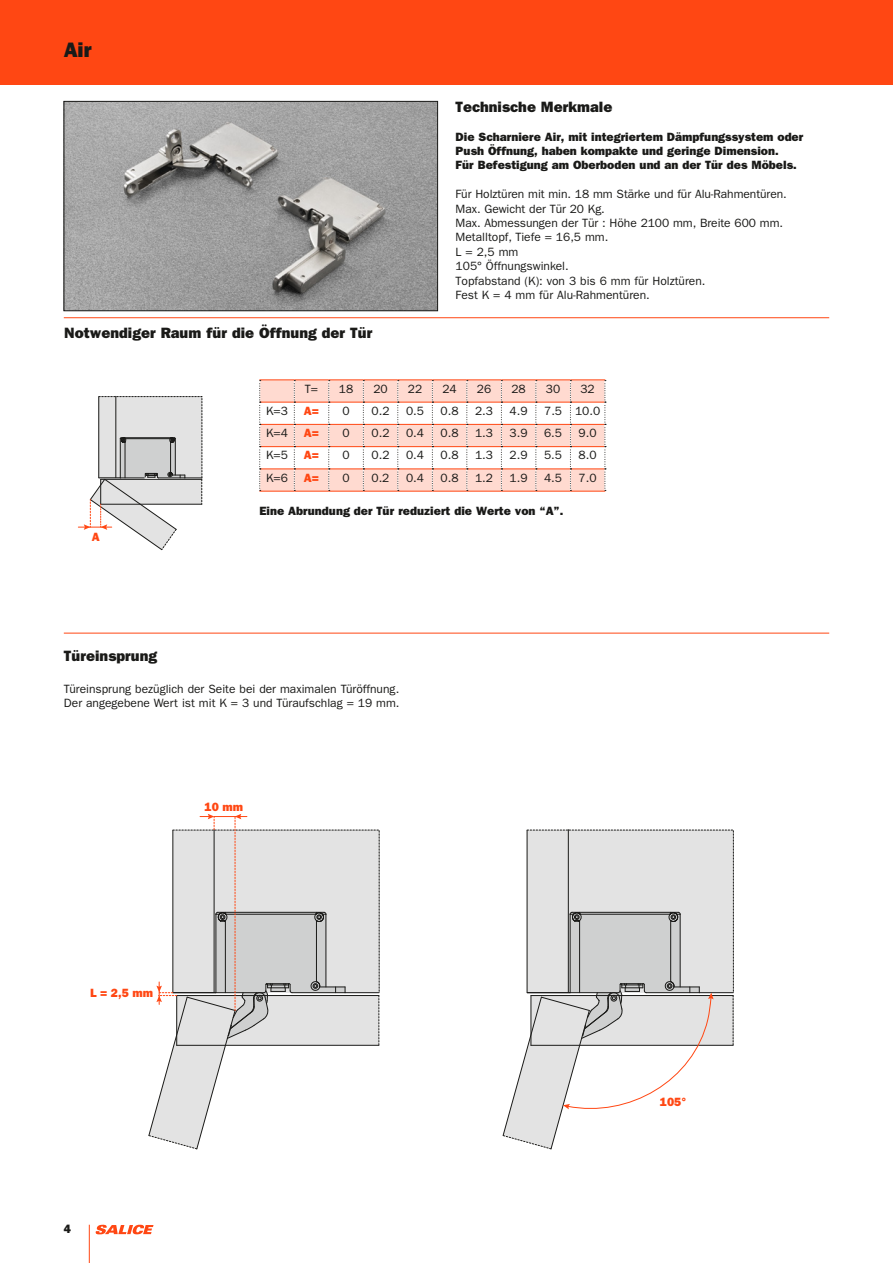
<style>
.page{position:relative;width:893px;height:1263px;background:#fff}
.page>*{position:absolute;margin:0;border:0;box-sizing:border-box;transform-origin:0 0}
.t1{font:21px "ITC Franklin Gothic Std Hvy";color:#1a1a18}
.t2{font:15px "ITC Franklin Gothic Std Hvy";color:#1a1a18}
.t3{font:12px/14.4px "ITC Franklin Gothic Std";color:#1a1a18}
.t4{font:12px/14.4px "ITC Franklin Gothic Std Hvy";color:#1a1a18}
.t5{font:12px "ITC Franklin Gothic Std Hvy";color:#ff4713}
</style>
<div class="page">
<div style="left:0;top:0;width:893px;height:85px;background:#ff4713"></div>
<svg style="left:502px;top:829px;width:232px;height:321px"></svg>
<hr style="left:568px;top:829px;width:1px;height:163px;background:#1a1a18">
<svg style="left:148px;top:814px;width:232px;height:336px"></svg>
<svg style="left:78px;top:396px;width:125px;height:155px"></svg>
<hr style="left:64px;top:317px;width:765px;height:1px;background:#ff4713">
<hr style="left:64px;top:633px;width:765px;height:1px;background:#ff4713">
<hr style="left:259px;top:379px;width:35px;height:1px;background:#ff4713">
<hr style="left:294px;top:379px;width:35px;height:1px;background:#ff4713">
<hr style="left:329px;top:379px;width:34px;height:1px;background:#ff4713">
<hr style="left:363px;top:379px;width:35px;height:1px;background:#ff4713">
<hr style="left:398px;top:379px;width:34px;height:1px;background:#ff4713">
<hr style="left:432px;top:379px;width:35px;height:1px;background:#ff4713">
<hr style="left:467px;top:379px;width:34px;height:1px;background:#ff4713">
<hr style="left:501px;top:379px;width:35px;height:1px;background:#ff4713">
<hr style="left:536px;top:379px;width:34px;height:1px;background:#ff4713">
<hr style="left:570px;top:379px;width:35px;height:1px;background:#ff4713">
<hr style="left:259px;top:491px;width:35px;height:1px;background:#ff4713">
<hr style="left:294px;top:491px;width:35px;height:1px;background:#ff4713">
<hr style="left:329px;top:491px;width:34px;height:1px;background:#ff4713">
<hr style="left:363px;top:491px;width:35px;height:1px;background:#ff4713">
<hr style="left:398px;top:491px;width:34px;height:1px;background:#ff4713">
<hr style="left:432px;top:491px;width:35px;height:1px;background:#ff4713">
<hr style="left:467px;top:491px;width:34px;height:1px;background:#ff4713">
<hr style="left:501px;top:491px;width:35px;height:1px;background:#ff4713">
<hr style="left:536px;top:491px;width:34px;height:1px;background:#ff4713">
<hr style="left:570px;top:491px;width:35px;height:1px;background:#ff4713">
<svg style="left:259px;top:380px;width:347px;height:111px"></svg>
<img style="left:66px;top:103px;width:370px;height:206px">
<div style="left:64px;top:101px;width:374px;height:210px;border:1px solid #1a1a18"></div>
<hr style="left:89px;top:1225px;width:1px;height:38px;background:#ff4713">
<svg style="left:96px;top:1225px;width:58px;height:9px"></svg>
<h1 class="t1" style="left:64px;top:37px;width:30px">Air</h1>
<p class="t2" style="left:64px;top:324px;width:310px">Notwendiger Raum für die Öffnung der Tür</p>
<p class="t2" style="left:456px;top:98px;width:158px">Technische Merkmale</p>
<p class="t4" style="left:456px;top:129px;width:349px">Die Scharniere Air, mit integriertem Dämpfungssystem oder<br>Push Öffnung, haben kompakte und geringe Dimension.<br>Für Befestigung am Oberboden und an der Tür des Möbels.</p>
<p class="t3" style="left:456px;top:187px;width:333px">Für Holztüren mit min. 18 mm Stärke und für Alu-Rahmentüren.<br>Max. Gewicht der Tür 20 Kg.<br>Max. Abmessungen der Tür : Höhe 2100 mm, Breite 600 mm.<br>Metalltopf, Tiefe = 16,5 mm.<br>L = 2,5 mm<br>105° Öffnungswinkel.<br>Topfabstand (K): von 3 bis 6 mm für Holztüren.<br>Fest K = 4 mm für Alu-Rahmentüren.</p>
<p class="t3" style="left:305px;top:381px;width:15px">T=</p>
<p class="t3" style="left:339px;top:381px;width:16px">18</p>
<p class="t3" style="left:373px;top:381px;width:16px">20</p>
<p class="t3" style="left:408px;top:381px;width:16px">22</p>
<p class="t3" style="left:442px;top:381px;width:16px">24</p>
<p class="t3" style="left:477px;top:381px;width:16px">26</p>
<p class="t3" style="left:511px;top:381px;width:16px">28</p>
<p class="t3" style="left:546px;top:381px;width:16px">30</p>
<p class="t3" style="left:580px;top:381px;width:16px">32</p>
<p class="t3" style="left:266px;top:404px;width:23px">K=3</p>
<p class="t5" style="left:304px;top:404px;width:17px">A=</p>
<p class="t3" style="left:342px;top:404px;width:9px">0</p>
<p class="t3" style="left:372px;top:404px;width:19px">0.2</p>
<p class="t3" style="left:406px;top:404px;width:19px">0.5</p>
<p class="t3" style="left:441px;top:404px;width:19px">0.8</p>
<p class="t3" style="left:475px;top:404px;width:19px">2.3</p>
<p class="t3" style="left:510px;top:404px;width:19px">4.9</p>
<p class="t3" style="left:544px;top:404px;width:58px">7.5 10.0</p>
<p class="t3" style="left:266px;top:426px;width:23px">K=4</p>
<p class="t5" style="left:304px;top:426px;width:17px">A=</p>
<p class="t3" style="left:342px;top:426px;width:9px">0</p>
<p class="t3" style="left:372px;top:426px;width:19px">0.2</p>
<p class="t3" style="left:406px;top:426px;width:19px">0.4</p>
<p class="t3" style="left:441px;top:426px;width:19px">0.8</p>
<p class="t3" style="left:475px;top:426px;width:19px">1.3</p>
<p class="t3" style="left:510px;top:426px;width:19px">3.9</p>
<p class="t3" style="left:544px;top:426px;width:19px">6.5</p>
<p class="t3" style="left:579px;top:426px;width:19px">9.0</p>
<p class="t3" style="left:266px;top:448px;width:23px">K=5</p>
<p class="t5" style="left:304px;top:448px;width:17px">A=</p>
<p class="t3" style="left:342px;top:448px;width:9px">0</p>
<p class="t3" style="left:372px;top:448px;width:19px">0.2</p>
<p class="t3" style="left:406px;top:448px;width:19px">0.4</p>
<p class="t3" style="left:441px;top:448px;width:19px">0.8</p>
<p class="t3" style="left:475px;top:448px;width:19px">1.3</p>
<p class="t3" style="left:510px;top:448px;width:19px">2.9</p>
<p class="t3" style="left:544px;top:448px;width:19px">5.5</p>
<p class="t3" style="left:579px;top:448px;width:19px">8.0</p>
<p class="t3" style="left:266px;top:470px;width:23px">K=6</p>
<p class="t5" style="left:304px;top:470px;width:17px">A=</p>
<p class="t3" style="left:342px;top:470px;width:9px">0</p>
<p class="t3" style="left:371px;top:470px;width:19px">0.2</p>
<p class="t3" style="left:406px;top:470px;width:19px">0.4</p>
<p class="t3" style="left:441px;top:470px;width:19px">0.8</p>
<p class="t3" style="left:475px;top:470px;width:19px">1.2</p>
<p class="t3" style="left:510px;top:470px;width:19px">1.9</p>
<p class="t3" style="left:544px;top:470px;width:19px">4.5</p>
<p class="t3" style="left:579px;top:470px;width:19px">7.0</p>
<p class="t5" style="left:92px;top:529px;width:9px">A</p>
<p class="t4" style="left:259px;top:504px;width:306px">Eine Abrundung der Tür reduziert die Werte von “A”.</p>
<p class="t2" style="left:64px;top:646px;width:95px">Türeinsprung</p>
<p class="t3" style="left:64px;top:682px;width:337px">Türeinsprung bezüglich der Seite bei der maximalen Türöffnung.<br>Der angegebene Wert ist mit K = 3 und Türaufschlag = 19 mm.</p>
<p class="t5" style="left:205px;top:800px;width:40px">10 mm</p>
<p class="t5" style="left:90px;top:986px;width:65px">L = 2,5 mm</p>
<p class="t4" style="left:64px;top:1222px;width:9px">4</p>
<p class="t5" style="left:660px;top:1094px;width:28px">105°</p>
</div>
